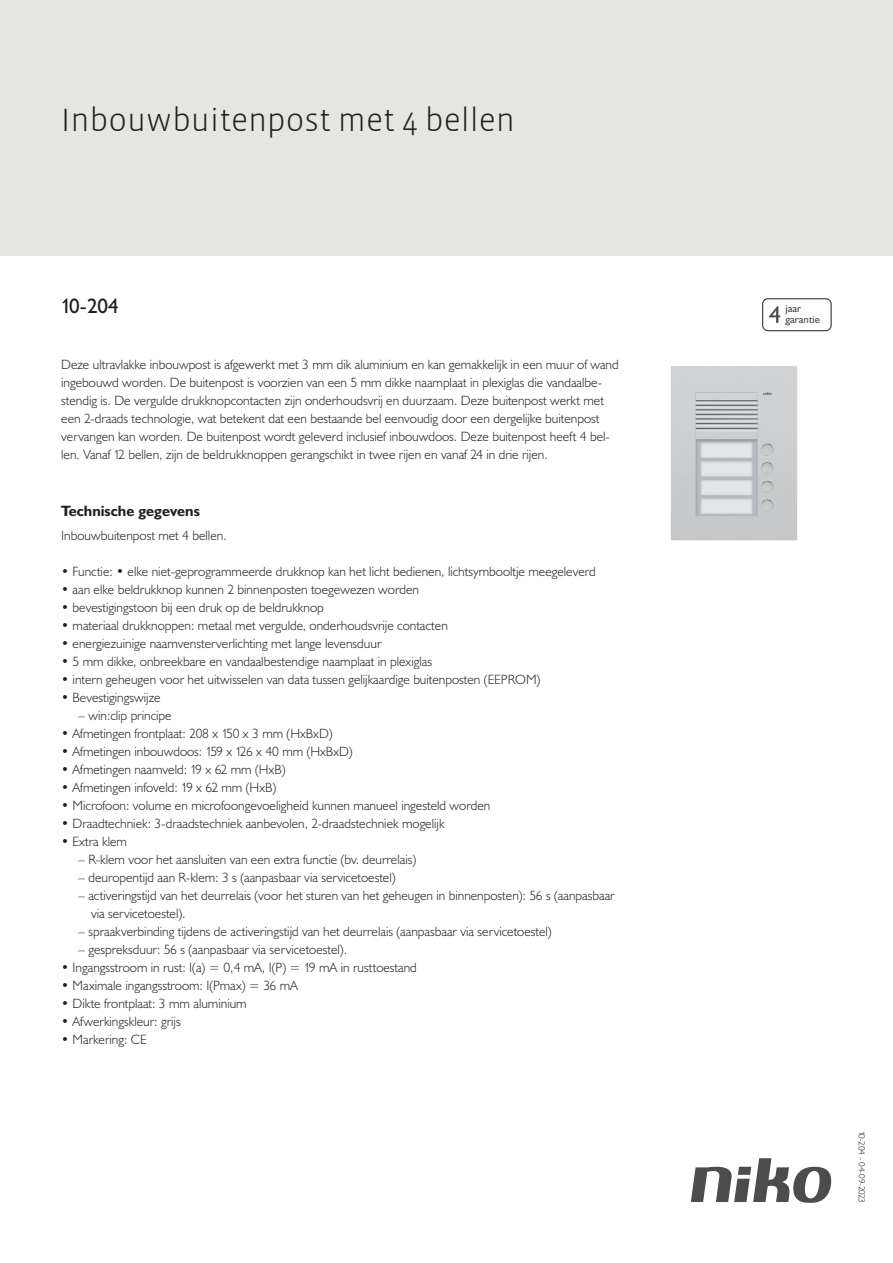
<style>
.page{position:relative;width:893px;height:1263px;background:#fff}
.page>*{position:absolute;margin:0;border:0;box-sizing:border-box;transform-origin:0 0}
.Title_datasheets{font:300 33px "Vista Sans";color:#231f20}
.Article_number{font:21px "Humanist 521 BT";color:#231f20}
.Titles_parts{font:700 15px "Humanist 521 BT";color:#231f20}
.USP_Bullets{font:300 13.5px "Humanist 521 BT";color:#231f20}
.Platte_tekst_CAB{font:300 13.5px/18px "Humanist 521 BT";color:#231f20}
.USP_Bullets_level_2{font:300 13.5px/18px "Humanist 521 BT";color:#231f20}
.t1{font:10.8px/10.8px "Humanist 521 BT";color:#4b4c4d}
.Revision{font:300 9px "Humanist 521 BT";letter-spacing:-.03em;color:#231f20}
</style>
<div class="page">
<svg style="left:691px;top:1158px;width:141px;height:45px"></svg>
<div style="left:0;top:0;width:893px;height:255px;background:#e6e6e0"></div>
<svg style="left:762px;top:298px;width:70px;height:33px"></svg>
<img style="left:671px;top:366px;width:126px;height:175px">
<p class="Title_datasheets" style="left:61px;top:100px;width:455px">Inbouwbuitenpost met 4 bellen</p>
<p class="Article_number" style="left:61px;top:293px;width:59px">10-204</p>
<p class="t1" style="left:785px;top:303px;width:36px">jaar garantie</p>
<p class="Platte_tekst_CAB" style="left:61px;top:355px;width:559px">Deze ultravlakke inbouwpost is afgewerkt met 3 mm dik aluminium en kan gemakkelijk in een muur of wand ingebouwd worden. De buitenpost is voorzien van een 5 mm dikke naamplaat in plexiglas die vandaalbe&shy;stendig is. De vergulde drukknopcontacten zijn onderhoudsvrij en duurzaam. Deze buitenpost werkt met een 2-draads technologie, wat betekent dat een bestaande bel eenvoudig door een dergelijke buitenpost vervangen kan worden. De buitenpost wordt geleverd inclusief inbouwdoos. Deze buitenpost heeft 4 bel&shy;len. Vanaf 12 bellen, zijn de beldrukknoppen gerangschikt in twee rijen en vanaf 24 in drie rijen.</p>
<p class="Titles_parts" style="left:61px;top:501px;width:140px">Technische gegevens</p>
<p class="Platte_tekst_CAB" style="left:61px;top:526px;width:167px">Inbouwbuitenpost met 4 bellen.</p>
<p class="USP_Bullets" style="left:61px;top:563px;width:536px">• Functie: • elke niet-geprogrammeerde drukknop kan het licht bedienen, lichtsymbooltje meegeleverd</p>
<p class="USP_Bullets" style="left:61px;top:581px;width:359px">• aan elke beldrukknop kunnen 2 binnenposten toegewezen worden</p>
<p class="USP_Bullets" style="left:61px;top:599px;width:264px">• bevestigingstoon bij een druk op de beldrukknop</p>
<p class="USP_Bullets" style="left:61px;top:617px;width:388px">• materiaal drukknoppen: metaal met vergulde, onderhoudsvrije contacten</p>
<p class="USP_Bullets" style="left:61px;top:635px;width:322px">• energiezuinige naamvensterverlichting met lange levensduur</p>
<p class="USP_Bullets" style="left:61px;top:653px;width:372px">• 5 mm dikke, onbreekbare en vandaalbestendige naamplaat in plexiglas</p>
<p class="USP_Bullets" style="left:61px;top:671px;width:481px">• intern geheugen voor het uitwisselen van data tussen gelijkaardige buitenposten (EEPROM)</p>
<p class="USP_Bullets" style="left:61px;top:689px;width:101px">• Bevestigingswijze</p>
<p class="USP_Bullets_level_2" style="left:78px;top:706px;width:95px">– win:clip principe</p>
<p class="USP_Bullets" style="left:61px;top:725px;width:273px">• Afmetingen frontplaat: 208 x 150 x 3 mm (HxBxD)</p>
<p class="USP_Bullets" style="left:61px;top:743px;width:293px">• Afmetingen inbouwdoos: 159 x 126 x 40 mm (HxBxD)</p>
<p class="USP_Bullets" style="left:61px;top:761px;width:226px">• Afmetingen naamveld: 19 x 62 mm (HxB)</p>
<p class="USP_Bullets" style="left:61px;top:779px;width:217px">• Afmetingen infoveld: 19 x 62 mm (HxB)</p>
<p class="USP_Bullets" style="left:61px;top:797px;width:431px">• Microfoon: volume en microfoongevoeligheid kunnen manueel ingesteld worden</p>
<p class="USP_Bullets" style="left:61px;top:815px;width:385px">• Draadtechniek: 3-draadstechniek aanbevolen, 2-draadstechniek mogelijk</p>
<p class="USP_Bullets" style="left:61px;top:833px;width:67px">• Extra klem</p>
<p class="USP_Bullets_level_2" style="left:78px;top:850px;width:339px">– R-klem voor het aansluiten van een extra functie (bv. deurrelais)</p>
<p class="USP_Bullets_level_2" style="left:78px;top:868px;width:319px">– deuropentijd aan R-klem: 3 s (aanpasbaar via servicetoestel)</p>
<p class="USP_Bullets_level_2" style="left:91px;top:886px;width:525px;text-indent:-13px">– activeringstijd van het deurrelais (voor het sturen van het geheugen in binnenposten): 56 s (aanpasbaar via servicetoestel).</p>
<p class="USP_Bullets_level_2" style="left:78px;top:922px;width:475px">– spraakverbinding tijdens de activeringstijd van het deurrelais (aanpasbaar via servicetoestel)</p>
<p class="USP_Bullets_level_2" style="left:78px;top:940px;width:270px">– gespreksduur: 56 s (aanpasbaar via servicetoestel).</p>
<p class="USP_Bullets" style="left:61px;top:959px;width:357px">• Ingangsstroom in rust: I(a) = 0,4 mA, I(P) = 19 mA in rusttoestand</p>
<p class="USP_Bullets" style="left:61px;top:977px;width:238px">• Maximale ingangsstroom: I(Pmax) = 36 mA</p>
<p class="USP_Bullets" style="left:61px;top:995px;width:187px">• Dikte frontplaat: 3 mm aluminium</p>
<p class="USP_Bullets" style="left:61px;top:1013px;width:121px">• Afwerkingskleur: grijs</p>
<p class="USP_Bullets" style="left:61px;top:1031px;width:87px">• Markering: CE</p>
<p class="Revision" style="left:868px;top:1131px;width:73px;rotate:90deg">10-204 - 04-09-2023</p>
</div>
